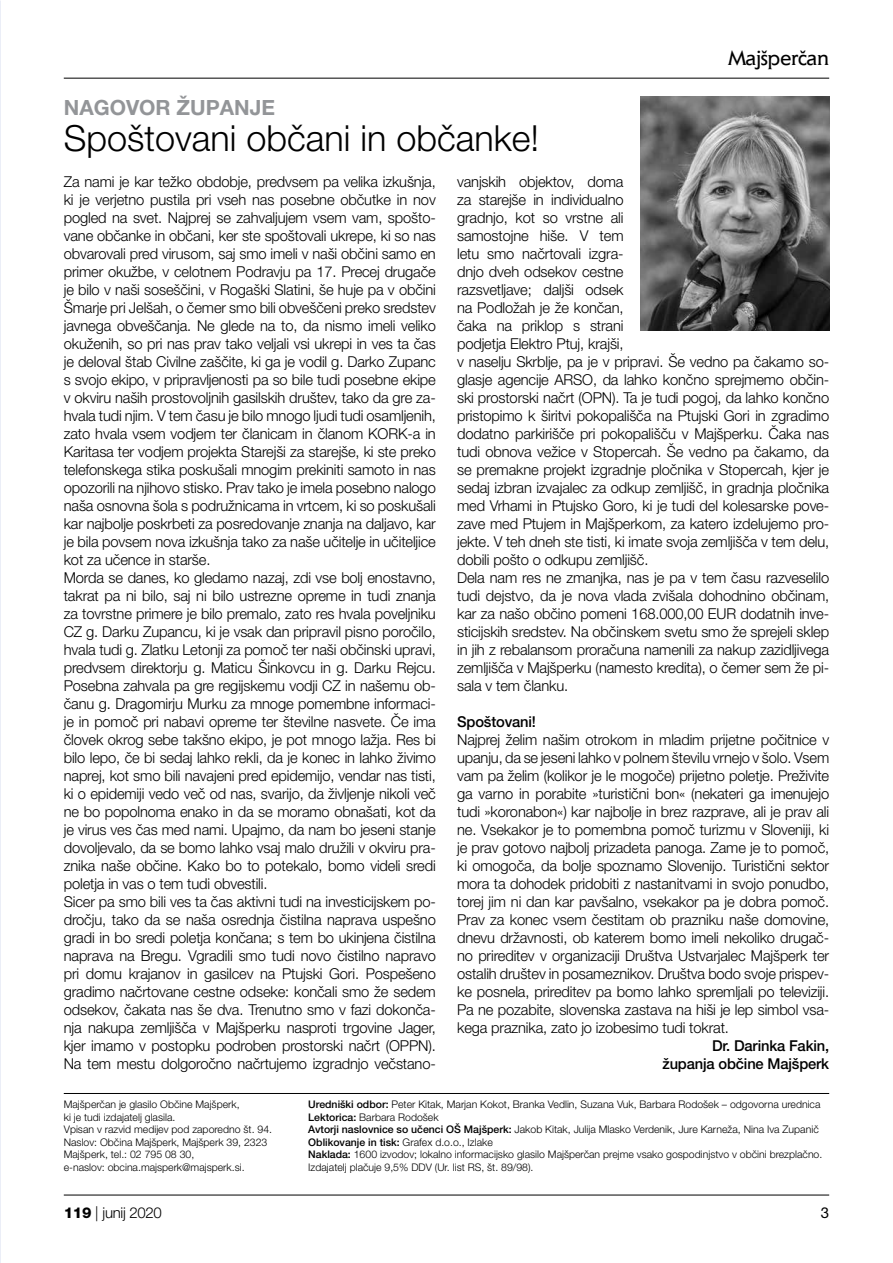
<style>
.page{position:relative;width:893px;height:1263px;background:#fff}
.page>*{position:absolute;margin:0;border:0;box-sizing:border-box;transform-origin:0 0}
.t1{font:300 36px "Helvetica Neue LT Pro";color:#000}
.t2{font:700 21px "Helvetica Neue LT Pro";color:#939598}
.t3{font:21px "Elan Itc TOT";letter-spacing:-.02em;color:#000}
.t4{font:300 15px/18px "Helvetica Neue LT Pro";letter-spacing:-.01em;color:#000}
.t5{font:500 15px/18px "Helvetica Neue LT Pro";letter-spacing:-.01em;color:#000;text-align:right}
.t6{font:15px "Helvetica Neue LT Pro";color:#000}
.t7{font:300 10.5px/12.6px "Helvetica Neue LT Pro";color:#000}
.s1{font-weight:500}
.s2{font-weight:800}
</style>
<div class="page">
<hr style="left:64px;top:78px;width:765px;height:1px;background:#000">
<hr style="left:64px;top:1195px;width:765px;height:1px;background:#000">
<hr style="left:64px;top:1093px;width:765px;height:1px;background:#000">
<img style="left:641px;top:97px;width:188px;height:234px">
<h2 class="t2" style="left:64px;top:94px;width:213px">NAGOVOR ŽUPANJE</h2>
<h1 class="t1" style="left:64px;top:116px;width:477px">Spoštovani občani in občanke!</h1>
<h2 class="t3" style="left:728px;top:46px;width:103px">Majšperčan</h2>
<p class="t4" style="left:64px;top:172px;width:374px">Za nami je kar težko obdobje, predvsem pa velika izkušnja, ki je verjetno pustila pri vseh nas posebne občutke in nov pogled na svet. Najprej se zahvaljujem vsem vam, spošto&shy;vane občanke in občani, ker ste spoštovali ukrepe, ki so nas obvarovali pred virusom, saj smo imeli v naši občini samo en primer okužbe, v celotnem Podravju pa 17. Precej drugače je bilo v naši soseščini, v Rogaški Slatini, še huje pa v občini Šmarje pri Jelšah, o čemer smo bili obveščeni preko sredstev javnega obveščanja. Ne glede na to, da nismo imeli veliko okuženih, so pri nas prav tako veljali vsi ukrepi in ves ta čas je deloval štab Civilne zaščite, ki ga je vodil g. Darko Zupanc s svojo ekipo, v pripravljenosti pa so bile tudi posebne ekipe v okviru naših prostovoljnih gasilskih društev, tako da gre za&shy;hvala tudi njim. V tem času je bilo mnogo ljudi tudi osamljenih, zato hvala vsem vodjem ter članicam in članom KORK-a in Karitasa ter vodjem projekta Starejši za starejše, ki ste preko telefonskega stika poskušali mnogim prekiniti samoto in nas opozorili na njihovo stisko. Prav tako je imela posebno nalogo naša osnovna šola s podružnicama in vrtcem, ki so poskušali kar najbolje poskrbeti za posredovanje znanja na daljavo, kar je bila povsem nova izkušnja tako za naše učitelje in učiteljice kot za učence in starše.<br>Morda se danes, ko gledamo nazaj, zdi vse bolj enostavno, takrat pa ni bilo, saj ni bilo ustrezne opreme in tudi znanja za tovrstne primere je bilo premalo, zato res hvala poveljniku CZ g. Darku Zupancu, ki je vsak dan pripravil pisno poročilo, hvala tudi g. Zlatku Letonji za pomoč ter naši občinski upravi, predvsem direktorju g. Maticu Šinkovcu in g. Darku Rejcu.<br>Posebna zahvala pa gre regijskemu vodji CZ in našemu ob&shy;čanu g. Dragomirju Murku za mnoge pomembne informaci&shy;je in pomoč pri nabavi opreme ter številne nasvete. Če ima človek okrog sebe takšno ekipo, je pot mnogo lažja. Res bi bilo lepo, če bi sedaj lahko rekli, da je konec in lahko živimo naprej, kot smo bili navajeni pred epidemijo, vendar nas tisti, ki o epidemiji vedo več od nas, svarijo, da življenje nikoli več ne bo popolnoma enako in da se moramo obnašati, kot da je virus ves čas med nami. Upajmo, da nam bo jeseni stanje dovoljevalo, da se bomo lahko vsaj malo družili v okviru pra&shy;znika naše občine. Kako bo to potekalo, bomo videli sredi poletja in vas o tem tudi obvestili.<br>Sicer pa smo bili ves ta čas aktivni tudi na investicijskem po&shy;dročju, tako da se naša osrednja čistilna naprava uspešno gradi in bo sredi poletja končana; s tem bo ukinjena čistilna naprava na Bregu. Vgradili smo tudi novo čistilno napravo pri domu krajanov in gasilcev na Ptujski Gori. Pospešeno gradimo načrtovane cestne odseke: končali smo že sedem odsekov, čakata nas še dva. Trenutno smo v fazi dokonča&shy;nja nakupa zemljišča v Majšperku nasproti trgovine Jager, kjer imamo v postopku podroben prostorski načrt (OPPN).<br>Na tem mestu dolgoročno načrtujemo izgradnjo večstano-</p>
<p class="t4" style="left:457px;top:172px;width:374px">vanjskih objektov, doma<br>za starejše in individualno<br>gradnjo, kot so vrstne ali<br>samostojne hiše. V tem<br>letu smo načrtovali izgra-<br>dnjo dveh odsekov cestne<br>razsvetljave; daljši odsek<br>na Podložah je že končan,<br>čaka na priklop s strani<br>podjetja Elektro Ptuj, krajši,<br>v naselju Skrblje, pa je v pripravi. Še vedno pa čakamo so&shy;glasje agencije ARSO, da lahko končno sprejmemo občin&shy;ski prostorski načrt (OPN). Ta je tudi pogoj, da lahko končno pristopimo k širitvi pokopališča na Ptujski Gori in zgradimo dodatno parkirišče pri pokopališču v Majšperku. Čaka nas tudi obnova vežice v Stopercah. Še vedno pa čakamo, da se premakne projekt izgradnje pločnika v Stopercah, kjer je sedaj izbran izvajalec za odkup zemljišč, in gradnja pločnika med Vrhami in Ptujsko Goro, ki je tudi del kolesarske pove&shy;zave med Ptujem in Majšperkom, za katero izdelujemo pro&shy;jekte. V teh dneh ste tisti, ki imate svoja zemljišča v tem delu, dobili pošto o odkupu zemljišč.<br>Dela nam res ne zmanjka, nas je pa v tem času razveselilo tudi dejstvo, da je nova vlada zvišala dohodnino občinam, kar za našo občino pomeni 168.000,00 EUR dodatnih inve&shy;sticijskih sredstev. Na občinskem svetu smo že sprejeli sklep in jih z rebalansom proračuna namenili za nakup zazidljivega zemljišča v Majšperku (namesto kredita), o čemer sem že pi&shy;sala v tem članku.</p>
<p class="t5" style="left:457px;top:712px;width:80px">Spoštovani!</p>
<p class="t4" style="left:457px;top:730px;width:374px;text-align:justify">Najprej želim našim otrokom in mladim prijetne počitnice v upanju, da se jeseni lahko v polnem številu vrnejo v šolo. Vsem vam pa želim (kolikor je le mogoče) prijetno poletje. Preživite ga varno in porabite »turistični bon« (nekateri ga imenujejo tudi »koronabon«) kar najbolje in brez razprave, ali je prav ali ne. Vsekakor je to pomembna pomoč turizmu v Sloveniji, ki je prav gotovo najbolj prizadeta panoga. Zame je to pomoč, ki omogoča, da bolje spoznamo Slovenijo. Turistični sektor mora ta dohodek pridobiti z nastanitvami in svojo ponudbo, torej jim ni dan kar pavšalno, vsekakor pa je dobra pomoč.<br>Prav za konec vsem čestitam ob prazniku naše domovine, dnevu državnosti, ob katerem bomo imeli nekoliko drugač&shy;no prireditev v organizaciji Društva Ustvarjalec Majšperk ter ostalih društev in posameznikov. Društva bodo svoje prispev&shy;ke posnela, prireditev pa bomo lahko spremljali po televiziji.<br>Pa ne pozabite, slovenska zastava na hiši je lep simbol vsa&shy;kega praznika, zato jo izobesimo tudi tokrat.</p>
<p class="t5" style="left:662px;top:1036px;width:168px">Dr. Darinka Fakin, županja občine Majšperk</p>
<p class="t7" style="left:64px;top:1098px;width:210px">Majšperčan je glasilo Občine Majšperk,<br>ki je tudi izdajatelj glasila.<br>Vpisan v razvid medijev pod zaporedno št. 94.<br>Naslov: Občina Majšperk, Majšperk 39, 2323<br>Majšperk, tel.: 02 795 08 30,<br>e-naslov: obcina.majsperk@majsperk.si.</p>
<p class="t7" style="left:308px;top:1098px;width:516px"><span class="s1">Uredniški odbor:</span> Peter Kitak, Marjan Kokot, Branka Vedlin, Suzana Vuk, Barbara Rodošek – odgovorna urednica <span class="s1">Lektorica:</span> Barbara Rodošek<br><span class="s1">Avtorji naslovnice so učenci OŠ Majšperk:</span> Jakob Kitak, Julija Mlasko Verdenik, Jure Karneža, Nina Iva Zupanič <span class="s1">Oblikovanje in tisk:</span> Grafex d.o.o., Izlake<br><span class="s1">Naklada:</span> 1600 izvodov; lokalno informacijsko glasilo Majšperčan prejme vsako gospodinjstvo v občini brezplačno.<br>Izdajatelj plačuje 9,5% DDV (Ur. list RS, št. 89/98).</p>
<p class="t4" style="left:64px;top:1204px;width:100px"><span class="s2">119</span> | junij 2020</p>
<p class="t6" style="left:821px;top:1204px;width:10px">3</p>
</div>
